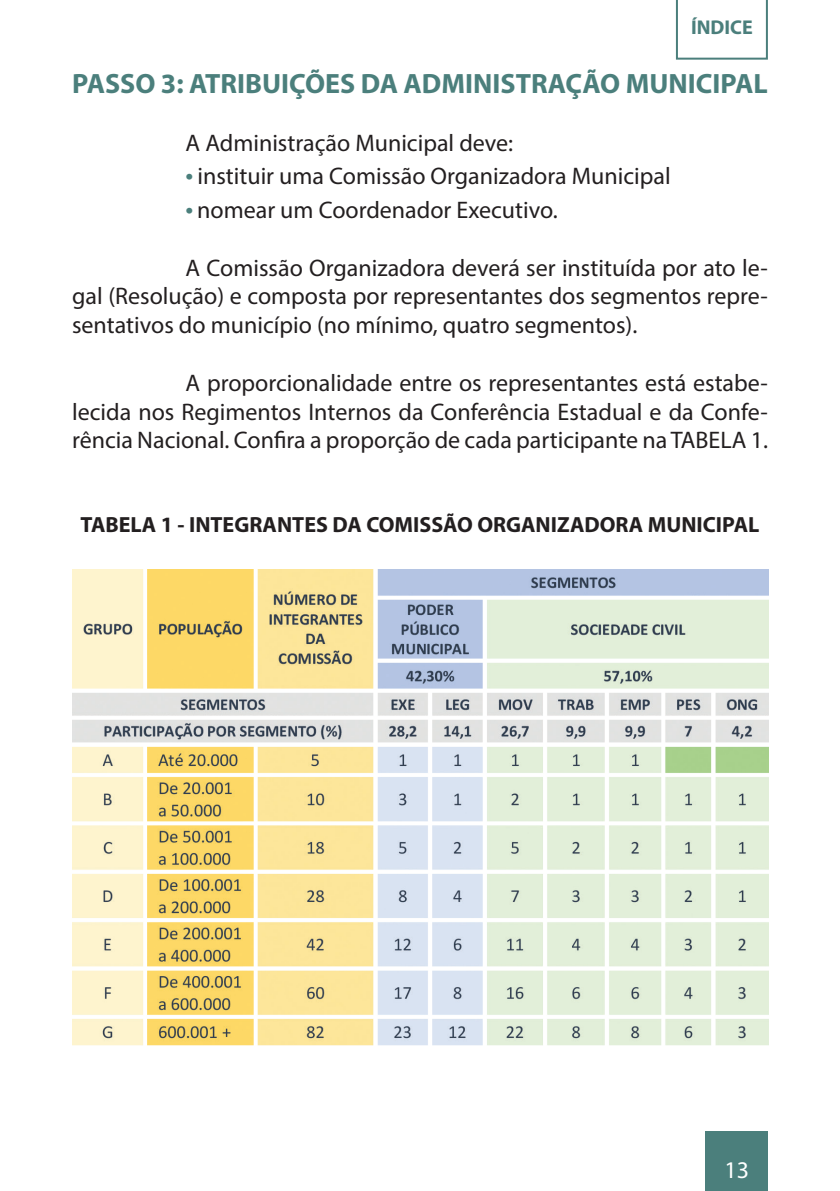
<style>
.page{position:relative;width:840px;height:1191px;background:#fff}
.page>*{position:absolute;margin:0;border:0;box-sizing:border-box;transform-origin:0 0}
.SUB_TÍTULO{font:700 28px "Myriad Pro";color:#4b7f7c}
.TEXTO_12_-_GERAL{font:24px/28.8px "Myriad Pro";color:#231f20;text-align:justify}
.t1{font:24px "Myriad Pro";color:#fff}
.TEXTO_12_-_GERAL-2{font:700 22px "Myriad Pro";color:#231f20}
.TEXTO_12_-_GERAL-3{font:700 20px "Myriad Pro";color:#4b7f7c}
.s1{font-size:28px;color:#4b7f7c}
</style>
<div class="page">
<div style="left:705px;top:1131px;width:62px;height:60px;background:#4b7f7c"></div>
<img style="left:72px;top:569px;width:696px;height:477px">
<svg style="left:675px;top:0;width:92px;height:60px"></svg>
<p class="TEXTO_12_-_GERAL-3" style="left:690px;top:14px;width:63px">ÍNDICE</p>
<p class="SUB_TÍTULO" style="left:72px;top:65px;width:697px">PASSO 3: ATRIBUIÇÕES DA ADMINISTRAÇÃO MUNICIPAL</p>
<p class="TEXTO_12_-_GERAL" style="left:185px;top:128px;width:329px">A Administração Municipal deve:</p>
<p class="TEXTO_12_-_GERAL" style="left:185px;top:161px;width:486px"><span class="s1">•</span> instituir uma Comissão Organizadora Municipal</p>
<p class="TEXTO_12_-_GERAL" style="left:185px;top:195px;width:373px"><span class="s1">•</span> nomear um Coordenador Executivo.</p>
<p class="TEXTO_12_-_GERAL" style="left:72px;top:253px;width:697px;text-indent:113px">A Comissão Organizadora deverá ser instituída por ato le&shy;gal (Resolução) e composta por representantes dos segmentos repre&shy;sentativos do município (no mínimo, quatro segmentos).</p>
<p class="TEXTO_12_-_GERAL" style="left:72px;top:368px;width:697px;text-indent:113px">A proporcionalidade entre os representantes está estabe&shy;lecida nos Regimentos Internos da Conferência Estadual e da Confe&shy;rência Nacional. Confira a proporção de cada participante na TABELA 1.</p>
<p class="TEXTO_12_-_GERAL-2" style="left:80px;top:510px;width:680px">TABELA 1 - INTEGRANTES DA COMISSÃO ORGANIZADORA MUNICIPAL</p>
<p class="t1" style="left:724px;top:1154px;width:26px">13</p>
</div>
